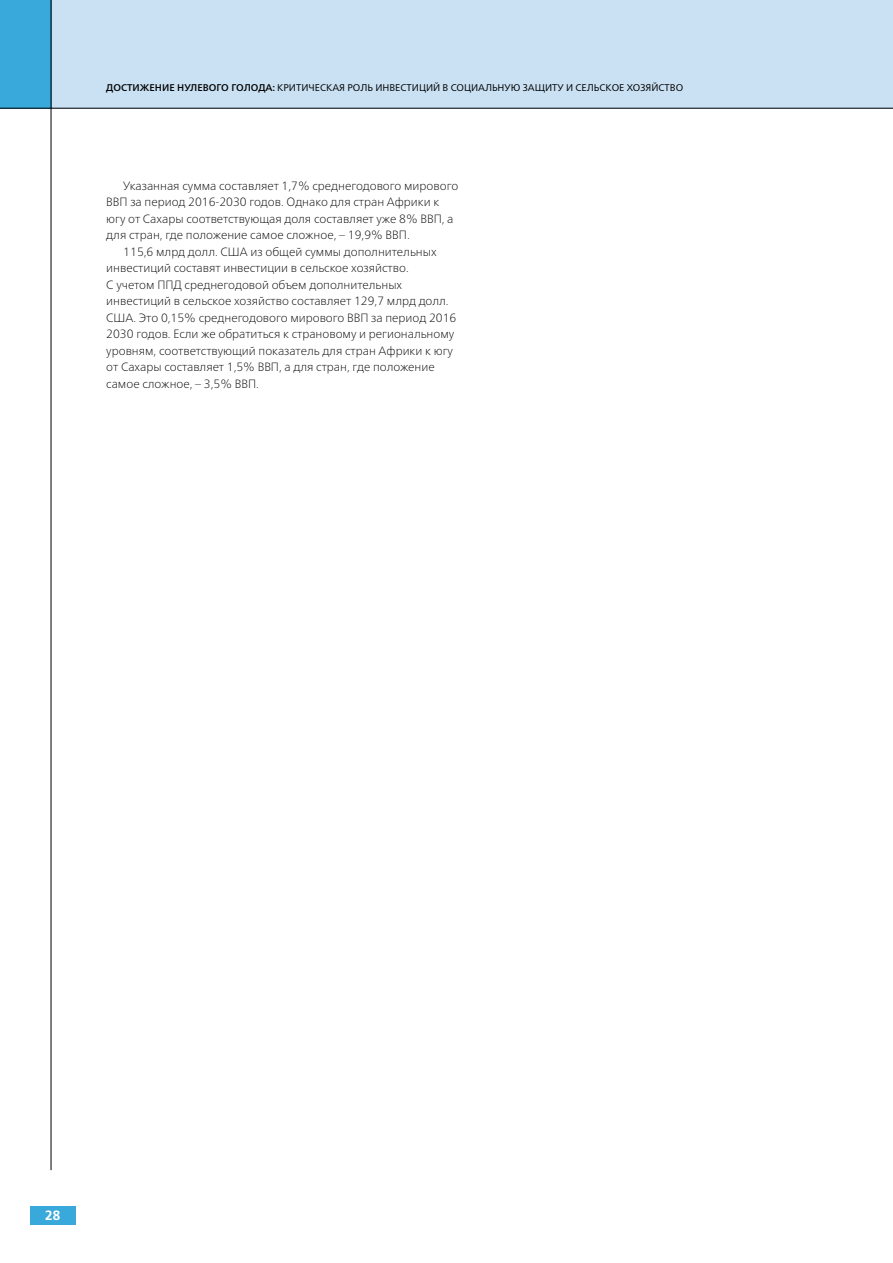
<style>
.page{position:relative;width:893px;height:1263px;background:#fff}
.page>*{position:absolute;margin:0;border:0;box-sizing:border-box;transform-origin:0 0}
.PageNumber{font:700 13.5px "Frutiger LT Std";color:#fff}
.NewPara{font:100 12px/16.5px "Frutiger Neue LTCYR";color:#000}
.Running_Head_Bottom{font:9.75px "Frutiger Neue LTCYR";color:#000}
.s1{font-weight:500}
</style>
<div class="page">
<div style="left:30px;top:1206px;width:45px;height:18px;background:#39a9dc"></div>
<div style="left:0;top:0;width:893px;height:108px;background:#cae1f3"></div>
<div style="left:0;top:0;width:51px;height:108px;background:#39a9dc"></div>
<hr style="left:0;top:108px;width:893px;height:1px;background:#000">
<hr style="left:51px;top:0;width:1px;height:1170px;background:#000">
<p class="Running_Head_Bottom" style="left:106px;top:82px;width:578px"><span class="s1">ДОСТИЖЕНИЕ НУЛЕВОГО ГОЛОДА:</span> КРИТИЧЕСКАЯ РОЛЬ ИНВЕСТИЦИЙ В СОЦИАЛЬНУЮ ЗАЩИТУ И СЕЛЬСКОЕ ХОЗЯЙСТВО</p>
<p class="NewPara" style="left:106px;top:177px;width:353px;text-indent:17px">Указанная сумма составляет 1,7% среднегодового мирового ВВП за период 2016-2030 годов. Однако для стран Африки к югу от Сахары соответствующая доля составляет уже 8% ВВП, а для стран, где положение самое сложное, – 19,9% ВВП.</p>
<p class="NewPara" style="left:106px;top:243px;width:352px;text-indent:17px">115,6 млрд долл. США из общей суммы дополнительных инвестиций составят инвестиции в сельское хозяйство.<br>С учетом ППД среднегодовой объем дополнительных инвестиций в сельское хозяйство составляет 129,7 млрд долл.<br>США. Это 0,15% среднегодового мирового ВВП за период 2016<br>2030 годов. Если же обратиться к страновому и региональному уровням, соответствующий показатель для стран Африки к югу от Сахары составляет 1,5% ВВП, а для стран, где положение самое сложное, – 3,5% ВВП.</p>
<p class="PageNumber" style="left:45px;top:1207px;width:17px">28</p>
</div>
